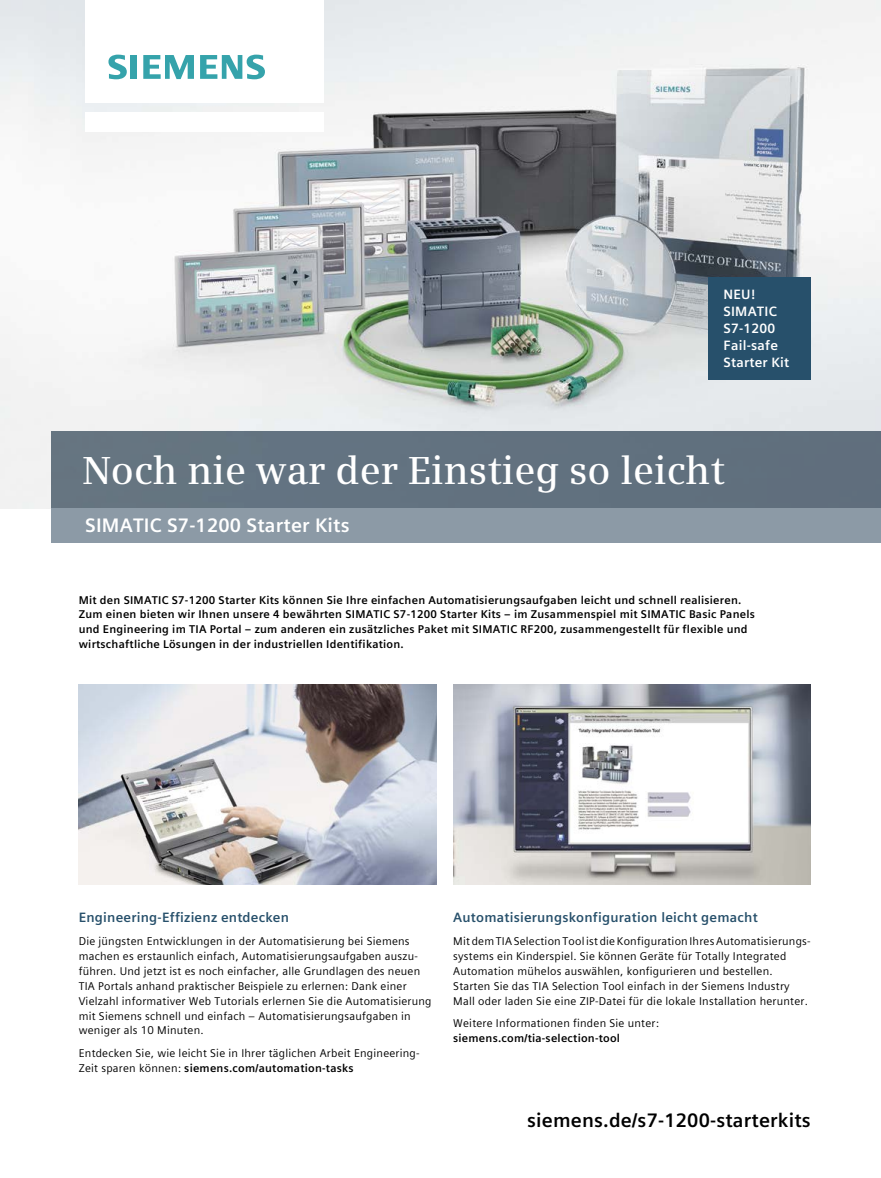
<style>
.page{position:relative;width:881px;height:1178px;background:#fff}
.page>*{position:absolute;margin:0;border:0;box-sizing:border-box;transform-origin:0 0}
.t1{font:600 39px "Siemens Serif";color:#fff}
.t2{font:700 19.5px "Siemens Sans Global";letter-spacing:.01em;color:#000}
.t3{font:700 19.5px "Siemens Sans Global";letter-spacing:.01em;color:#fff}
.t4{font:700 13.5px "Siemens Sans Global";letter-spacing:.015em;color:#27506b}
.t5{font:700 13.5px/17px "Siemens Sans Global";letter-spacing:.015em;color:#fff}
.t6{font:11.25px/14.9px "Siemens Sans Global";letter-spacing:.02em;color:#000}
.t7{font:700 11.25px/14.9px "Siemens Sans Global";letter-spacing:.02em;color:#000}
.s1{font-weight:700}
</style>
<div class="page">
<img style="left:0;top:0;width:880px;height:508px">
<div style="left:85px;top:112px;width:238px;height:19px;background:#fff"></div>
<div style="left:85px;top:0;width:238px;height:103px;background:#fff"></div>
<svg style="left:108px;top:55px;width:19px;height:24px"></svg>
<div style="left:130px;top:55px;width:7px;height:24px;background:#35a3ab"></div>
<svg style="left:143px;top:55px;width:51px;height:24px"></svg>
<svg style="left:200px;top:55px;width:65px;height:24px"></svg>
<div style="left:51px;top:508px;width:829px;height:34px;background:#8c9aa6"></div>
<img style="left:79px;top:685px;width:357px;height:199px">
<img style="left:453px;top:685px;width:357px;height:199px">
<div style="left:51px;top:432px;width:829px;height:76px;background:#627280"></div>
<div style="left:708px;top:277px;width:102px;height:102px;background:#27506b"></div>
<p class="t5" style="left:723px;top:286px;width:67px">NEU!<br>SIMATIC<br>S7-1200<br>Fail-safe<br>Starter Kit</p>
<h1 class="t1" style="left:82px;top:447px;width:643px">Noch nie war der Einstieg so leicht</h1>
<h2 class="t3" style="left:85px;top:510px;width:266px">SIMATIC S7-1200 Starter Kits</h2>
<p class="t7" style="left:79px;top:592px;width:677px">Mit den SIMATIC S7-1200 Starter Kits können Sie Ihre einfachen Automatisierungsaufgaben leicht und schnell realisieren.<br>Zum einen bieten wir Ihnen unsere 4 bewährten SIMATIC S7-1200 Starter Kits – im Zusammenspiel mit SIMATIC Basic Panels und Engineering im TIA Portal – zum anderen ein zusätzliches Paket mit SIMATIC RF200, zusammengestellt für flexible und wirtschaftliche Lösungen in der industriellen Identifikation.</p>
<p class="t4" style="left:79px;top:907px;width:212px">Engineering-Effizienz entdecken</p>
<p class="t6" style="left:79px;top:934px;width:354px">Die jüngsten Entwicklungen in der Automatisierung bei Siemens machen es erstaunlich einfach, Automatisierungsaufgaben auszu&shy;führen. Und jetzt ist es noch einfacher, alle Grundlagen des neuen TIA Portals anhand praktischer Beispiele zu erlernen: Dank einer Vielzahl informativer Web Tutorials erlernen Sie die Automatisierung mit Siemens schnell und einfach – Automatisierungsaufgaben in weniger als 10 Minuten.</p>
<p class="t6" style="left:79px;top:1045px;width:342px">Entdecken Sie, wie leicht Sie in Ihrer täglichen Arbeit Engineering-<br>Zeit sparen können: <span class="s1">siemens.com/automation-tasks</span></p>
<p class="t4" style="left:453px;top:907px;width:306px">Automatisierungskonfiguration leicht gemacht</p>
<p class="t6" style="left:453px;top:934px;width:359px">Mit dem TIA Selection Tool ist die Konfiguration Ihres Automatisierungs&shy;systems ein Kinderspiel. Sie können Geräte für Totally Integrated Automation mühelos auswählen, konfigurieren und bestellen.<br>Starten Sie das TIA Selection Tool einfach in der Siemens Industry Mall oder laden Sie eine ZIP-Datei für die lokale Installation herunter.</p>
<p class="t6" style="left:453px;top:1016px;width:207px">Weitere Informationen finden Sie unter:</p>
<p class="t7" style="left:453px;top:1031px;width:168px">siemens.com/tia-selection-tool</p>
<h2 class="t2" style="left:527px;top:1105px;width:285px">siemens.de/s7-1200-starterkits</h2>
</div>
